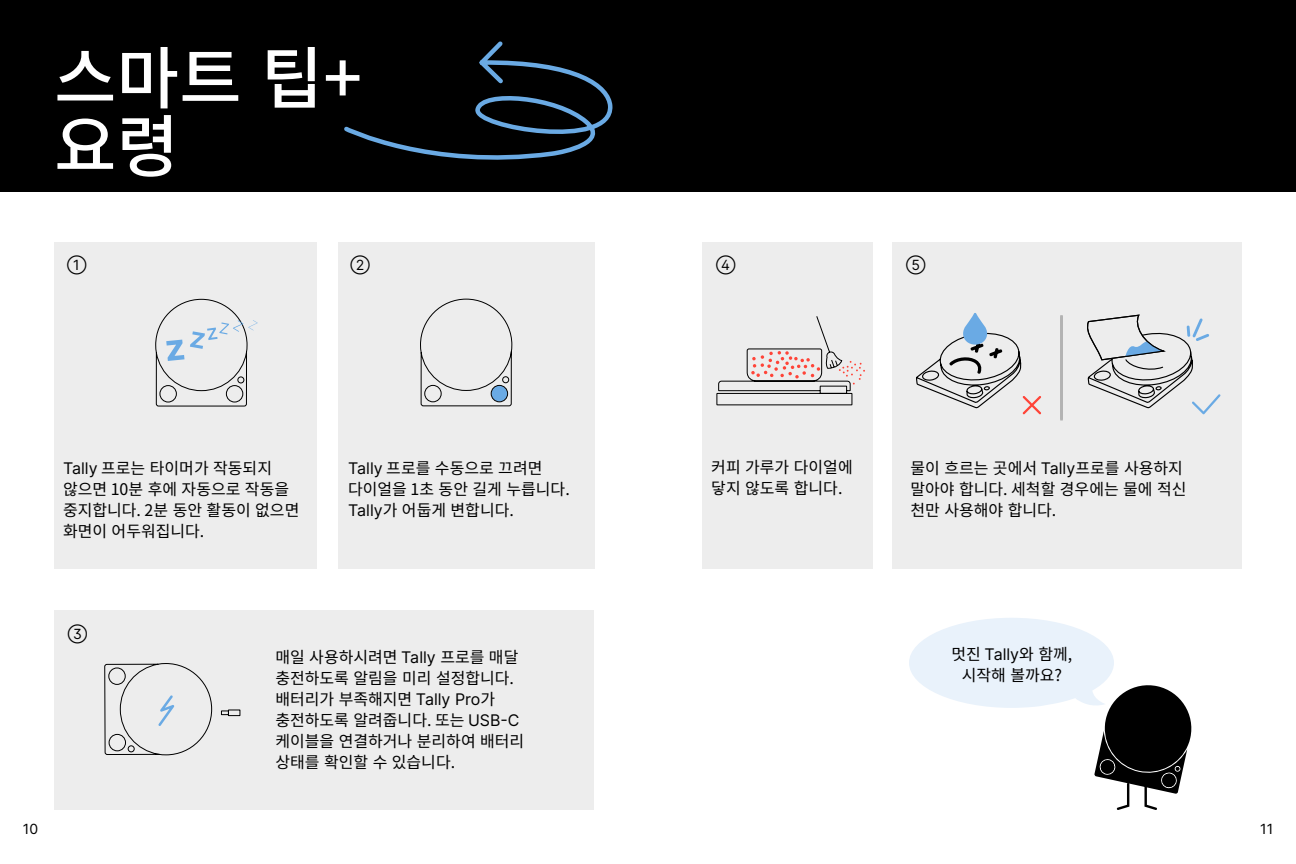
<style>
.page{position:relative;width:1296px;height:864px;background:#fff}
.page>*{position:absolute;margin:0;border:0;box-sizing:border-box;transform-origin:0 0}
.t1{font:500 68px/68px "Noto Sans CJ Kkr";color:#fff}
.t2{font:16px/21px "Noto Sans CJ Kkr";color:#000}
.t3{font:14px "Inter";color:#000}
.s1{font-family:"Inter"}
</style>
<div class="page">
<svg style="left:909px;top:618px;width:283px;height:192px"></svg>
<div style="left:338px;top:242px;width:256px;height:326px;background:#ededed"></div>
<div style="left:893px;top:242px;width:349px;height:326px;background:#ededed"></div>
<div style="left:1060px;top:315px;width:3px;height:106px;border:2px solid #b3b3b3"></div>
<svg style="left:916px;top:313px;width:125px;height:101px"></svg>
<div style="left:54px;top:242px;width:263px;height:326px;background:#ededed"></div>
<svg style="left:241px;top:320px;width:17px;height:87px"></svg>
<svg style="left:420px;top:298px;width:93px;height:109px"></svg>
<div style="left:702px;top:242px;width:170px;height:326px;background:#ededed"></div>
<svg style="left:1087px;top:314px;width:134px;height:100px"></svg>
<div style="left:54px;top:611px;width:540px;height:199px;background:#ededed"></div>
<svg style="left:104px;top:298px;width:137px;height:458px"></svg>
<svg style="left:158px;top:695px;width:16px;height:31px"></svg>
<svg style="left:716px;top:316px;width:149px;height:90px"></svg>
<div style="left:0;top:0;width:1296px;height:192px;background:#000"></div>
<svg style="left:344px;top:41px;width:269px;height:119px"></svg>
<h1 class="t1" style="left:54px;top:46px;width:310px">스마트 팁+ 요령</h1>
<p class="t3" style="left:67px;top:255px;width:21px">➀</p>
<p class="t3" style="left:350px;top:255px;width:21px">➁</p>
<p class="t3" style="left:716px;top:255px;width:21px">➃</p>
<p class="t3" style="left:906px;top:255px;width:21px">➄</p>
<p class="t2" style="left:63px;top:458px;width:238px"><span class="s1">Tally</span> 프로는 타이머가 작동되지 않으면 10분 후에 자동으로 작동을 중지합니다. 2분 동안 활동이 없으면 화면이 어두워집니다.</p>
<p class="t2" style="left:348px;top:458px;width:223px"><span class="s1">Tally</span> 프로를 수동으로 끄려면 다이얼을 1초 동안 길게 누릅니다.<br><span class="s1">Tally</span>가 어둡게 변합니다.</p>
<p class="t3" style="left:68px;top:624px;width:21px">➂</p>
<p class="t2" style="left:275px;top:647px;width:250px">매일 사용하시려면 <span class="s1">Tally</span> 프로를 매달 충전하도록 알림을 미리 설정합니다. 배터리가 부족해지면 <span class="s1">Tally Pro</span>가 충전하도록 알려줍니다. 또는 <span class="s1">USB-C </span>케이블을 연결하거나 분리하여 배터리 상태를 확인할 수 있습니다.</p>
<p class="t2" style="left:711px;top:457px;width:143px">커피 가루가 다이얼에 닿지 않도록 합니다.</p>
<p class="t2" style="left:910px;top:458px;width:278px">물이 흐르는 곳에서 <span class="s1">Tally</span>프로를 사용하지 말아야 합니다. 세척할 경우에는 물에 적신 천만 사용해야 합니다.</p>
<p class="t2" style="left:952px;top:644px;width:122px;text-align:center">멋진 <span class="s1">Tally</span>와 함께, 시작해 볼까요?</p>
<p class="t3" style="left:23px;top:819px;width:17px">10</p>
<p class="t3" style="left:1260px;top:819px;width:15px">11</p>
</div>
